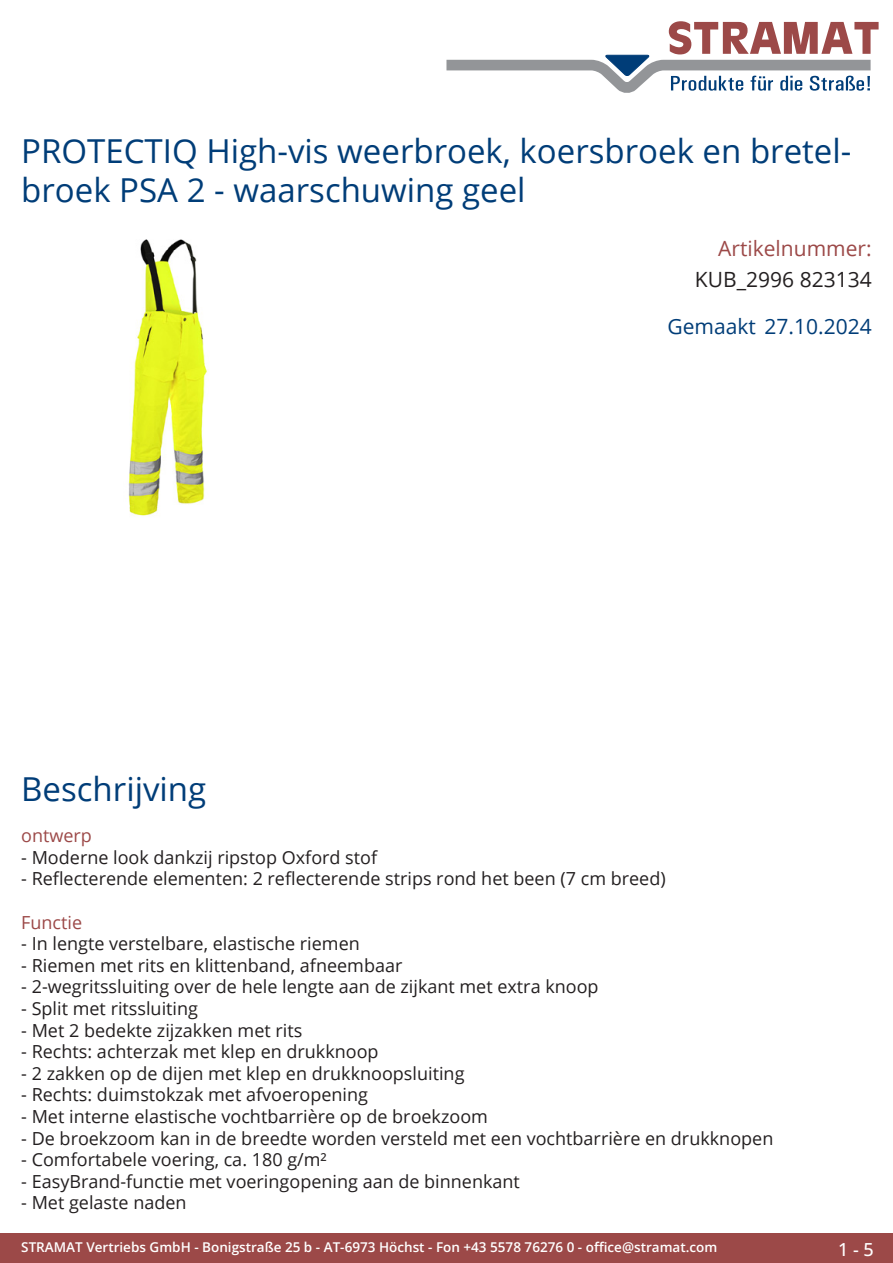
<style>
.page{position:relative;width:893px;height:1263px;background:#fff}
.page>*{position:absolute;margin:0;border:0;box-sizing:border-box;transform-origin:0 0}
.Produkttitel{font:33px/39.6px "Open Sans";color:#003d78}
.Erstellungsdatum{font:21px "Open Sans";color:#003d78}
.TechDaten_Überschrif{font:21px "Open Sans";color:#9c4948}
.TechDaten_Inhalt{font:21px "Open Sans";color:#231f20}
.Beschreibung_Text{font:18px "Open Sans";color:#231f20}
.Beschreibung_Text-2{font:18px "Open Sans";color:#9c4948}
.t1{font:500 18px "Open Sans";color:#fff}
.t2{font:600 13.5px "Open Sans";color:#fff}
</style>
<div class="page">
<div style="left:0;top:1233px;width:893px;height:30px;background:#9c4948"></div>
<svg style="left:446px;top:21px;width:433px;height:72px"></svg>
<img style="left:128px;top:239px;width:79px;height:277px">
<p class="Produkttitel" style="left:21px;top:130px;width:829px">PROTECTIQ High-vis weerbroek, koersbroek en bretel&shy;broek PSA 2 - waarschuwing geel</p>
<p class="TechDaten_Überschrif" style="left:718px;top:234px;width:155px">Artikelnummer:</p>
<p class="TechDaten_Inhalt" style="left:695px;top:265px;width:178px">KUB_2996 823134</p>
<p class="Erstellungsdatum" style="left:668px;top:312px;width:206px">Gemaakt 27.10.2024</p>
<p class="Produkttitel" style="left:21px;top:768px;width:186px">Beschrijving</p>
<p class="Beschreibung_Text-2" style="left:21px;top:823px;width:72px">ontwerp</p>
<p class="Beschreibung_Text" style="left:21px;top:845px;width:357px">- Moderne look dankzij ripstop Oxford stof</p>
<p class="Beschreibung_Text" style="left:21px;top:866px;width:646px">- Reflecterende elementen: 2 reflecterende strips rond het been (7 cm breed)</p>
<p class="Beschreibung_Text-2" style="left:21px;top:910px;width:62px">Functie</p>
<p class="Beschreibung_Text" style="left:21px;top:931px;width:340px">- In lengte verstelbare, elastische riemen</p>
<p class="Beschreibung_Text" style="left:21px;top:953px;width:383px">- Riemen met rits en klittenband, afneembaar</p>
<p class="Beschreibung_Text" style="left:21px;top:974px;width:579px">- 2-wegritssluiting over de hele lengte aan de zijkant met extra knoop</p>
<p class="Beschreibung_Text" style="left:21px;top:996px;width:178px">- Split met ritssluiting</p>
<p class="Beschreibung_Text" style="left:21px;top:1018px;width:283px">- Met 2 bedekte zijzakken met rits</p>
<p class="Beschreibung_Text" style="left:21px;top:1039px;width:359px">- Rechts: achterzak met klep en drukknoop</p>
<p class="Beschreibung_Text" style="left:21px;top:1061px;width:445px">- 2 zakken op de dijen met klep en drukknoopsluiting</p>
<p class="Beschreibung_Text" style="left:21px;top:1082px;width:348px">- Rechts: duimstokzak met afvoeropening</p>
<p class="Beschreibung_Text" style="left:21px;top:1104px;width:468px">- Met interne elastische vochtbarrière op de broekzoom</p>
<p class="Beschreibung_Text" style="left:21px;top:1126px;width:754px">- De broekzoom kan in de breedte worden versteld met een vochtbarrière en drukknopen</p>
<p class="Beschreibung_Text" style="left:21px;top:1147px;width:307px">- Comfortabele voering, ca. 180 g/m²</p>
<p class="Beschreibung_Text" style="left:21px;top:1169px;width:500px">- EasyBrand-functie met voeringopening aan de binnenkant</p>
<p class="Beschreibung_Text" style="left:21px;top:1190px;width:167px">- Met gelaste naden</p>
<p class="t2" style="left:21px;top:1238px;width:698px">STRAMAT Vertriebs GmbH - Bonigstraße 25 b - AT-6973 Höchst - Fon +43 5578 76276 0 - office@stramat.com</p>
<p class="t1" style="left:838px;top:1237px;width:37px">1 - 5</p>
</div>
